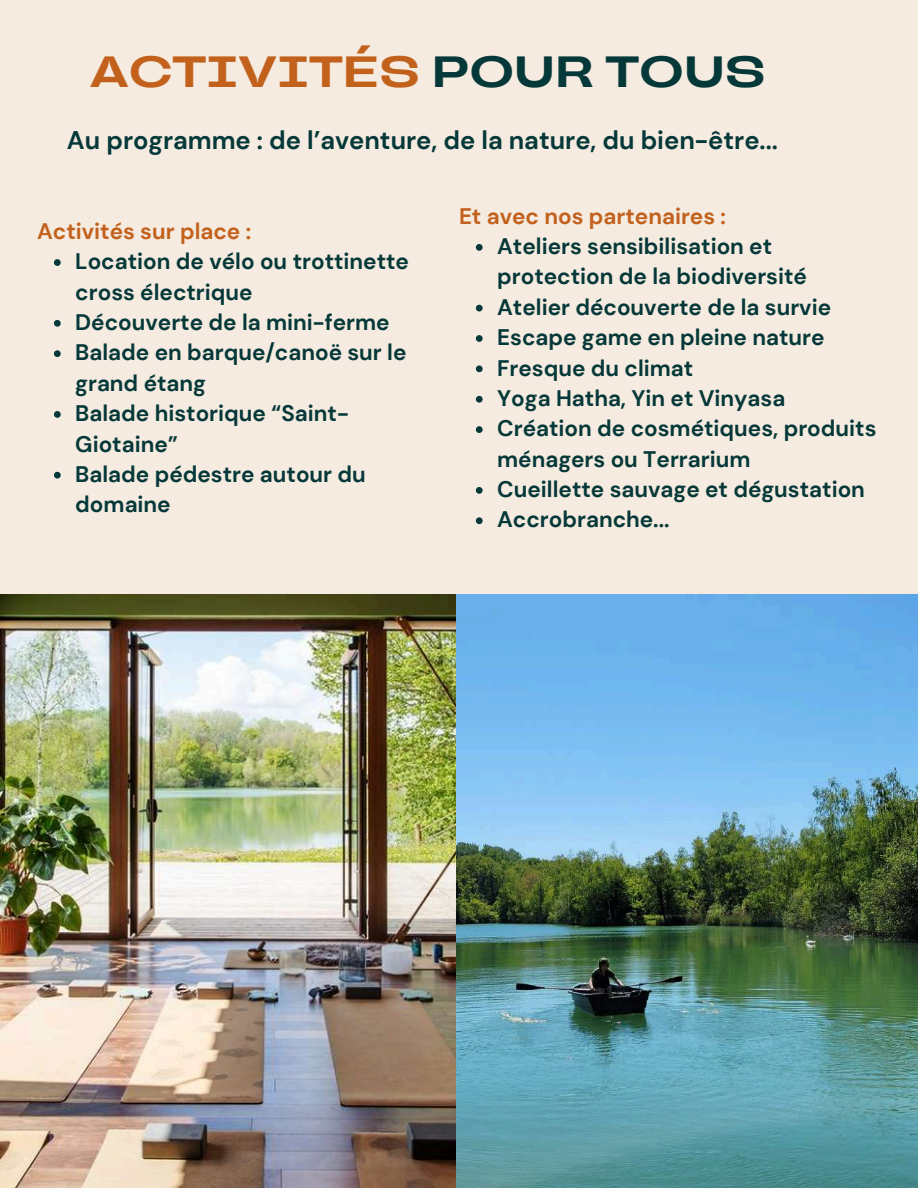
<style>
.page{position:relative;width:918px;height:1188px;background:#f6ebe0}
.page>*{position:absolute;margin:0;border:0;box-sizing:border-box;transform-origin:0 0}
.t1{font:700 43.5px "TT Travels Next";color:#c2611c}
.t2{font:700 25.5px "DM Sans";color:#053838}
.t3{font:700 22.5px/30.3px "DM Sans";color:#053838}
.t4{font:700 22.5px "DM Sans";color:#c2611c}
.s1{color:#053838}
</style>
<div class="page">
<img style="left:0;top:594px;width:918px;height:594px">
<svg style="left:476px;top:244px;width:7px;height:7px"></svg>
<svg style="left:476px;top:305px;width:7px;height:6px"></svg>
<svg style="left:476px;top:335px;width:7px;height:7px"></svg>
<svg style="left:476px;top:365px;width:7px;height:7px"></svg>
<svg style="left:476px;top:396px;width:7px;height:7px"></svg>
<svg style="left:476px;top:426px;width:7px;height:7px"></svg>
<svg style="left:476px;top:487px;width:7px;height:7px"></svg>
<svg style="left:476px;top:517px;width:7px;height:7px"></svg>
<svg style="left:54px;top:259px;width:7px;height:7px"></svg>
<svg style="left:54px;top:320px;width:7px;height:7px"></svg>
<svg style="left:54px;top:350px;width:7px;height:7px"></svg>
<svg style="left:54px;top:411px;width:7px;height:7px"></svg>
<svg style="left:54px;top:472px;width:7px;height:7px"></svg>
<h1 class="t1" style="left:90px;top:41px;width:678px">ACTIVITÉS <span class="s1">POUR TOUS</span></h1>
<p class="t2" style="left:67px;top:124px;width:712px">Au programme : de l’aventure, de la nature, du bien-être...</p>
<p class="t4" style="left:37px;top:217px;width:216px">Activités sur place :</p>
<p class="t3" style="left:75px;top:246px;width:335px">Location de vélo ou trottinette cross électrique<br>Découverte de la mini-ferme<br>Balade en barque/canoë sur le grand étang<br>Balade historique “Saint-<br>Giotaine”<br>Balade pédestre autour du domaine</p>
<p class="t4" style="left:459px;top:201px;width:268px">Et avec nos partenaires :</p>
<p class="t3" style="left:497px;top:231px;width:381px">Ateliers sensibilisation et protection de la biodiversité<br>Atelier découverte de la survie<br>Escape game en pleine nature<br>Fresque du climat<br>Yoga Hatha, Yin et Vinyasa<br>Création de cosmétiques, produits ménagers ou Terrarium<br>Cueillette sauvage et dégustation<br>Accrobranche...</p>
</div>
